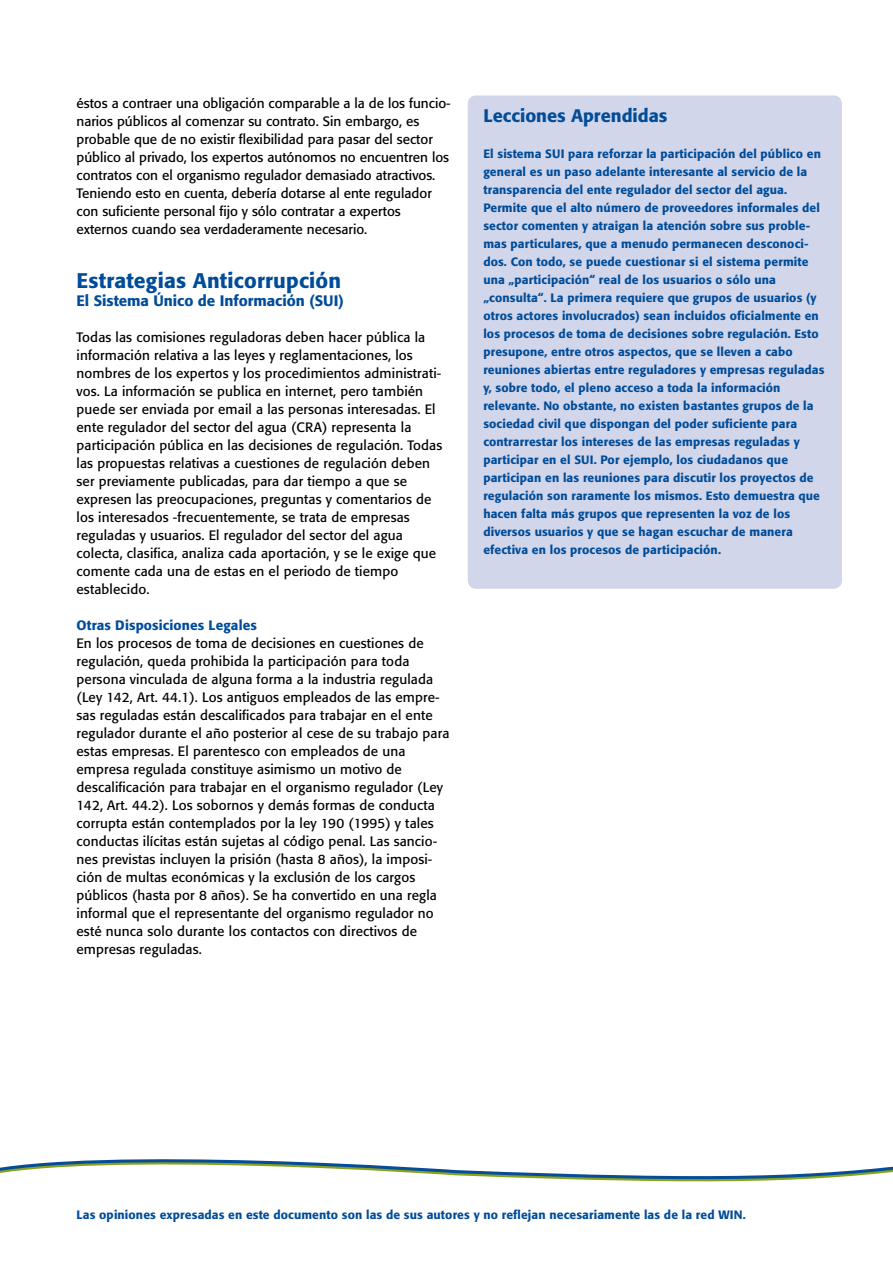
<style>
.page{position:relative;width:893px;height:1263px;background:#fff}
.page>*{position:absolute;margin:0;border:0;box-sizing:border-box;transform-origin:0 0}
.t1{font:500 21px "Formata";letter-spacing:.01em;color:#004c99}
.t2{font:500 18px "Formata";color:#004c99}
.t3{font:500 15px "Formata";color:#004c99}
.t4{font:13.5px/18px "Formata";letter-spacing:.01em;color:#000}
.t5{font:500 13.5px "Formata";letter-spacing:.01em;color:#004c99}
.t6{font:500 12px/18px "Formata";letter-spacing:.01em;color:#004c99}
</style>
<div class="page">
<div style="left:468px;top:95px;width:374px;height:494px;background:#d2d6ea;border-radius:9px"></div>
<svg style="left:0;top:1159px;width:893px;height:23px"></svg>
<p class="t4" style="left:77px;top:94px;width:376px">éstos a contraer una obligación comparable a la de los funcio&shy;narios públicos al comenzar su contrato. Sin embargo, es probable que de no existir flexibilidad para pasar del sector público al privado, los expertos autónomos no encuentren los contratos con el organismo regulador demasiado atractivos.<br>Teniendo esto en cuenta, debería dotarse al ente regulador con suficiente personal fijo y sólo contratar a expertos externos cuando sea verdaderamente necesario.</p>
<h1 class="t1" style="left:77px;top:268px;width:266px">Estrategias Anticorrupción</h1>
<p class="t3" style="left:77px;top:291px;width:269px">El Sistema Único de Información (SUI)</p>
<p class="t4" style="left:77px;top:328px;width:367px">Todas las comisiones reguladoras deben hacer pública la información relativa a las leyes y reglamentaciones, los nombres de los expertos y los procedimientos administrati&shy;vos. La información se publica en internet, pero también puede ser enviada por email a las personas interesadas. El ente regulador del sector del agua (CRA) representa la participación pública en las decisiones de regulación. Todas las propuestas relativas a cuestiones de regulación deben ser previamente publicadas, para dar tiempo a que se expresen las preocupaciones, preguntas y comentarios de los interesados -frecuentemente, se trata de empresas reguladas y usuarios. El regulador del sector del agua colecta, clasifica, analiza cada aportación, y se le exige que comente cada una de estas en el periodo de tiempo establecido.</p>
<p class="t5" style="left:77px;top:617px;width:182px">Otras Disposiciones Legales</p>
<p class="t4" style="left:77px;top:634px;width:374px">En los procesos de toma de decisiones en cuestiones de regulación, queda prohibida la participación para toda persona vinculada de alguna forma a la industria regulada (Ley 142, Art. 44.1). Los antiguos empleados de las empre&shy;sas reguladas están descalificados para trabajar en el ente regulador durante el año posterior al cese de su trabajo para estas empresas. El parentesco con empleados de una empresa regulada constituye asimismo un motivo de descalificación para trabajar en el organismo regulador (Ley 142, Art. 44.2). Los sobornos y demás formas de conducta corrupta están contemplados por la ley 190 (1995) y tales conductas ilícitas están sujetas al código penal. Las sancio&shy;nes previstas incluyen la prisión (hasta 8 años), la imposi&shy;ción de multas económicas y la exclusión de los cargos públicos (hasta por 8 años). Se ha convertido en una regla informal que el representante del organismo regulador no esté nunca solo durante los contactos con directivos de empresas reguladas.</p>
<h2 class="t2" style="left:483px;top:104px;width:186px">Lecciones Aprendidas</h2>
<p class="t6" style="left:483px;top:144px;width:343px">El sistema SUI para reforzar la participación del público en general es un paso adelante interesante al servicio de la transparencia del ente regulador del sector del agua.<br>Permite que el alto número de proveedores informales del sector comenten y atraigan la atención sobre sus proble&shy;mas particulares, que a menudo permanecen desconoci&shy;dos. Con todo, se puede cuestionar si el sistema permite una „participación“ real de los usuarios o sólo una „consulta“. La primera requiere que grupos de usuarios (y otros actores involucrados) sean incluidos oficialmente en los procesos de toma de decisiones sobre regulación. Esto presupone, entre otros aspectos, que se lleven a cabo reuniones abiertas entre reguladores y empresas reguladas y, sobre todo, el pleno acceso a toda la información relevante. No obstante, no existen bastantes grupos de la sociedad civil que dispongan del poder suficiente para contrarrestar los intereses de las empresas reguladas y participar en el SUI. Por ejemplo, los ciudadanos que participan en las reuniones para discutir los proyectos de regulación son raramente los mismos. Esto demuestra que hacen falta más grupos que representen la voz de los diversos usuarios y que se hagan escuchar de manera efectiva en los procesos de participación.</p>
<p class="t6" style="left:77px;top:1206px;width:671px">Las opiniones expresadas en este documento son las de sus autores y no reflejan necesariamente las de la red WIN.</p>
</div>
